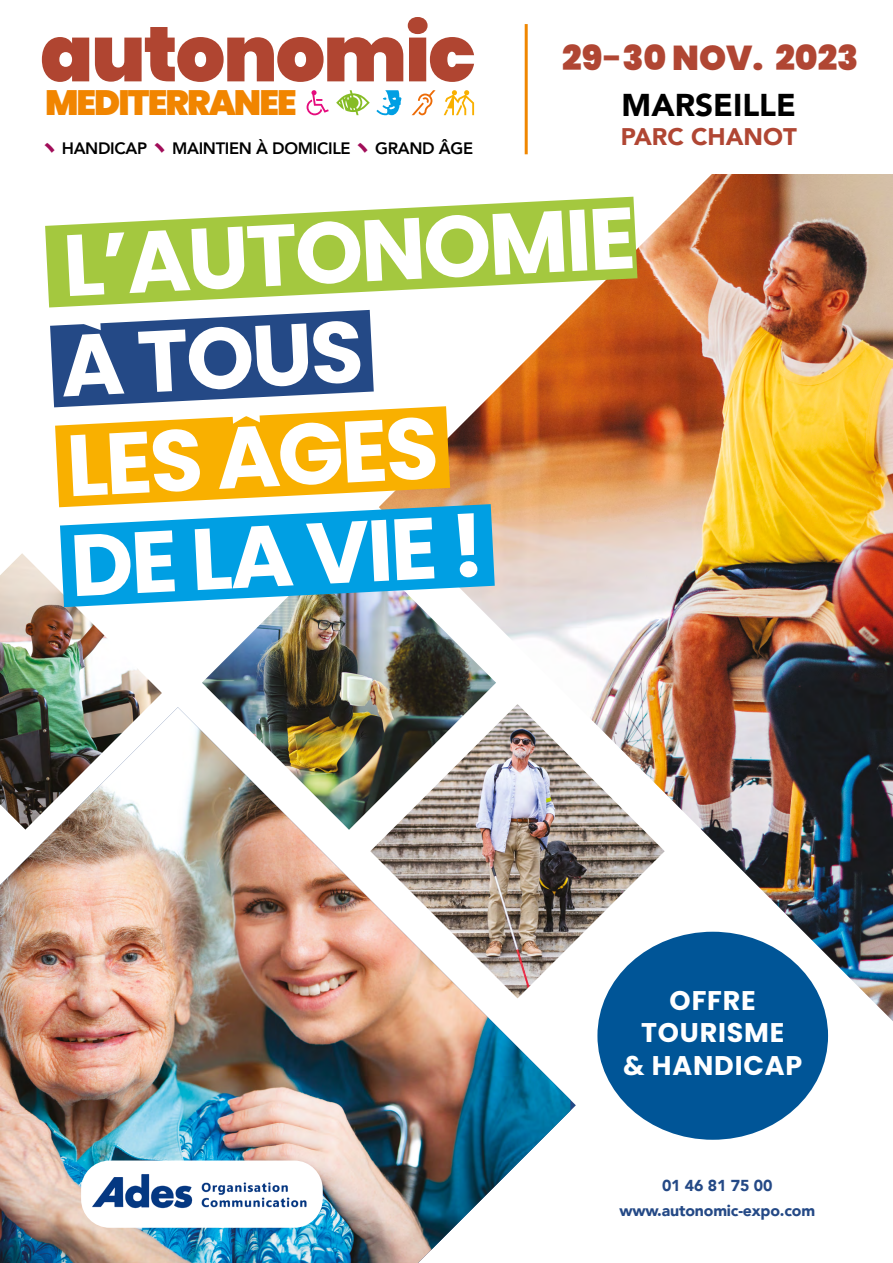
<style>
.page{position:relative;width:893px;height:1263px;background:#fff}
.page>*{position:absolute;margin:0;border:0;box-sizing:border-box;transform-origin:0 0}
.t1{font:700 86.85px/99.9px "Poppins";color:#fff}
.t2{font:900 77.7px "Poppins";letter-spacing:-.025em;color:#b04531}
.t3{font:900 35.1px "Poppins";letter-spacing:-.055em;color:#f18500}
.t4{font:900 34.5px "Poppins";color:#b04633}
.t5{font:900 31.5px "Avenir";color:#000}
.t6{font:700 27px/32.4px "Poppins";letter-spacing:.03em;color:#fff;text-align:center}
.t7{font:900 24px "Avenir";color:#b04633}
.t8{font:800 16.5px "Avenir";letter-spacing:-.02em;color:#000}
.t9{font:900 15.9px/25.5px "Avenir";letter-spacing:-.01em;color:#244986;text-align:center}
.s1{font-family:"Hira Kaku Pro W3";font-weight:400;color:#a10d59}
.s2{font-weight:700}
</style>
<div class="page">
<img style="left:0;top:707px;width:570px;height:556px">
<img style="left:202px;top:607px;width:177px;height:223px">
<img style="left:0;top:553px;width:162px;height:276px">
<img style="left:370px;top:704px;width:9px;height:294px">
<img style="left:379px;top:174px;width:514px;height:847px">
<svg style="left:45px;top:197px;width:592px;height:110px;fill:#a4c83f"></svg>
<svg style="left:50px;top:310px;width:445px;height:297px"></svg>
<div style="left:597px;top:932px;width:231px;height:208px;background:#005597;border-radius:50%"></div>
<div style="left:81px;top:1160px;width:242px;height:68px;background:#fff;border-radius:29px"></div>
<img style="left:92px;top:1174px;width:215px;height:35px">
<svg style="left:307px;top:90px;width:22px;height:25px"></svg>
<svg style="left:444px;top:90px;width:30px;height:25px"></svg>
<svg style="left:336px;top:90px;width:34px;height:25px"></svg>
<svg style="left:412px;top:90px;width:24px;height:25px"></svg>
<svg style="left:376px;top:90px;width:26px;height:25px"></svg>
<hr style="left:525px;top:24px;width:3px;height:130px;background:#f08700">
<h2 class="t2" style="left:40px;top:9px;width:437px">autonomic</h2>
<h3 class="t3" style="left:45px;top:83px;width:253px">MEDITERRANEE</h3>
<p class="t8" style="left:41px;top:136px;width:433px"><span class="s1">﹅</span> HANDICAP <span class="s1">﹅</span> MAINTIEN À DOMICILE <span class="s1">﹅</span> GRAND ÂGE</p>
<h3 class="t4" style="left:562px;top:38px;width:298px">29<span class="s2">-</span>30 NOV. 2023</h3>
<h3 class="t5" style="left:622px;top:78px;width:176px">MARSEILLE</h3>
<h3 class="t7" style="left:621px;top:116px;width:177px">PARC CHANOT</h3>
<h1 class="t1" style="left:52px;top:218px;width:583px;rotate:-3deg">L’AUTONOMIE<br>À TOUS<br>LES ÂGES<br>DE LA VIE !</h1>
<h3 class="t6" style="left:623px;top:984px;width:181px">OFFRE<br>TOURISME<br>&amp; HANDICAP</h3>
<p class="t9" style="left:619px;top:1172px;width:197px">01 46 81 75 00 www.autonomic-expo.com</p>
</div>
